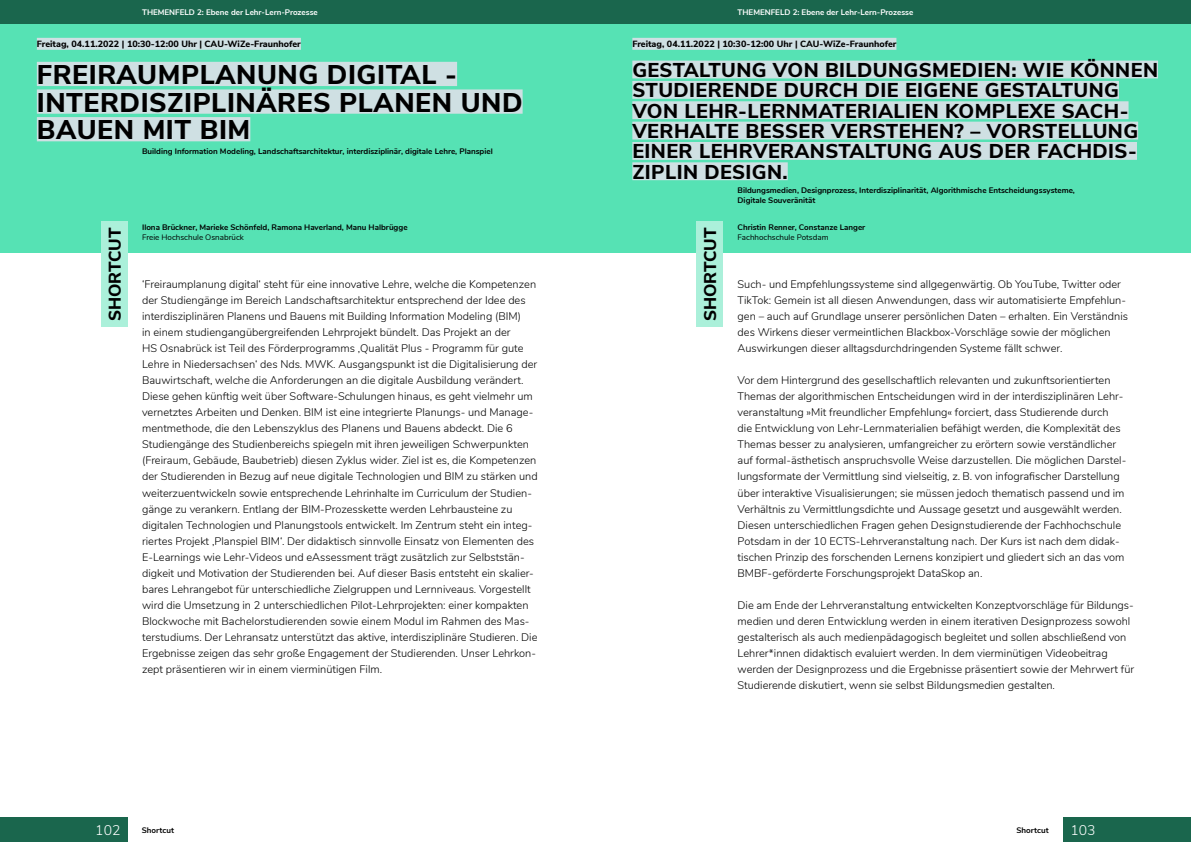
<style>
.page{position:relative;width:1191px;height:842px;background:#fff}
.page>*{position:absolute;margin:0;border:0;box-sizing:border-box;transform-origin:0 0}
.Inhaltsverzeichnis{font:800 27px/27.6px "Nunito Sans";letter-spacing:.02em;color:#000}
.Inhaltsverzeichnis-2{font:800 20px/20.3px "Nunito Sans";letter-spacing:.02em;color:#000}
.t1{font:800 17px "Nunito Sans";color:#000}
.t2{font:300 14px "Nunito Sans";color:#fff}
.t3{font:300 11px/16px "Nunito";color:#000}
.t4{font:800 9px "Nunito Sans";color:#000}
.t5{font:700 8px/9.6px "Nunito";color:#000}
.t6{font:700 8px "Nunito Sans";color:#fff}
.t7{font:8px "Nunito";color:#000}
.t8{font:700 8px "Nunito Sans";color:#000}
</style>
<div class="page">
<div style="left:1063px;top:818px;width:128px;height:24px;background:#1a664d"></div>
<div style="left:0;top:818px;width:128px;height:24px;background:#1a664d"></div>
<div style="left:0;top:24px;width:596px;height:229px;background:#56e2b4"></div>
<div style="left:0;top:0;width:596px;height:24px;background:#1a664d"></div>
<div style="left:37px;top:38px;width:264px;height:12px;background:#cfe0e3"></div>
<div style="left:37px;top:62px;width:420px;height:24px;background:#cfe0e3"></div>
<div style="left:37px;top:89px;width:485px;height:25px;background:#cfe0e3"></div>
<div style="left:37px;top:117px;width:213px;height:24px;background:#cfe0e3"></div>
<div style="left:101px;top:222px;width:27px;height:105px;background:#abf0da"></div>
<div style="left:595px;top:24px;width:596px;height:229px;background:#56e2b4"></div>
<div style="left:596px;top:0;width:595px;height:24px;background:#1a664d"></div>
<div style="left:632px;top:38px;width:264px;height:12px;background:#cfe0e3"></div>
<div style="left:632px;top:61px;width:526px;height:17px;background:#cfe0e3"></div>
<div style="left:632px;top:81px;width:487px;height:18px;background:#cfe0e3"></div>
<div style="left:632px;top:101px;width:496px;height:18px;background:#cfe0e3"></div>
<div style="left:632px;top:122px;width:506px;height:17px;background:#cfe0e3"></div>
<div style="left:632px;top:142px;width:505px;height:18px;background:#cfe0e3"></div>
<div style="left:632px;top:162px;width:155px;height:18px;background:#cfe0e3"></div>
<div style="left:696px;top:222px;width:27px;height:105px;background:#abf0da"></div>
<p class="t6" style="left:142px;top:6px;width:177px">THEMENFELD 2: Ebene der Lehr-Lern-Prozesse</p>
<p class="t6" style="left:737px;top:6px;width:177px">THEMENFELD 2: Ebene der Lehr-Lern-Prozesse</p>
<p class="t4" style="left:37px;top:37px;width:265px">Freitag, 04.11.2022 | 10:30-12:00 Uhr | CAU-WiZe-Fraunhofer</p>
<p class="t4" style="left:632px;top:37px;width:265px">Freitag, 04.11.2022 | 10:30-12:00 Uhr | CAU-WiZe-Fraunhofer</p>
<p class="Inhaltsverzeichnis" style="left:37px;top:59px;width:487px">FREIRAUMPLANUNG DIGITAL -<br>INTERDISZIPLINÄRES PLANEN UND<br>BAUEN MIT BIM</p>
<p class="t5" style="left:142px;top:146px;width:352px">Building Information Modeling, Landschaftsarchitektur, interdisziplinär, digitale Lehre, Planspiel</p>
<p class="Inhaltsverzeichnis-2" style="left:632px;top:59px;width:527px">GESTALTUNG VON BILDUNGSMEDIEN: WIE KÖNNEN STUDIERENDE DURCH DIE EIGENE GESTALTUNG VON LEHR-LERNMATERIALIEN KOMPLEXE SACH-VERHALTE BESSER VERSTEHEN? – VORSTELLUNG EINER LEHRVERANSTALTUNG AUS DER FACHDIS-ZIPLIN DESIGN.</p>
<p class="t1" style="left:102px;top:321px;width:95px;rotate:-90deg">SHORTCUT</p>
<p class="t5" style="left:142px;top:222px;width:267px">Ilona Brückner, Marieke Schönfeld, Ramona Haverland, Manu Halbrügge</p>
<p class="t7" style="left:142px;top:231px;width:103px">Freie Hochschule Osnabrück</p>
<p class="t3" style="left:142px;top:276px;width:397px">‘Freiraumplanung digital‘ steht für eine innovative Lehre, welche die Kompetenzen der Studiengänge im Bereich Landschaftsarchitektur entsprechend der Idee des interdisziplinären Planens und Bauens mit Building Information Modeling (BIM)<br>in einem studiengangübergreifenden Lehrprojekt bündelt. Das Projekt an der<br>HS Osnabrück ist Teil des Förderprogramms ‚Qualität Plus - Programm für gute Lehre in Niedersachsen‘ des Nds. MWK. Ausgangspunkt ist die Digitalisierung der Bauwirtschaft, welche die Anforderungen an die digitale Ausbildung verändert.<br>Diese gehen künftig weit über Software-Schulungen hinaus, es geht vielmehr um vernetztes Arbeiten und Denken. BIM ist eine integrierte Planungs- und Manage&shy;mentmethode, die den Lebenszyklus des Planens und Bauens abdeckt. Die 6<br>Studiengänge des Studienbereichs spiegeln mit ihren jeweiligen Schwerpunkten (Freiraum, Gebäude, Baubetrieb) diesen Zyklus wider. Ziel ist es, die Kompetenzen der Studierenden in Bezug auf neue digitale Technologien und BIM zu stärken und weiterzuentwickeln sowie entsprechende Lehrinhalte im Curriculum der Studien&shy;gänge zu verankern. Entlang der BIM-Prozesskette werden Lehrbausteine zu digitalen Technologien und Planungstools entwickelt. Im Zentrum steht ein integ&shy;riertes Projekt ‚Planspiel BIM‘. Der didaktisch sinnvolle Einsatz von Elementen des E-Learnings wie Lehr-Videos und eAssessment trägt zusätzlich zur Selbststän&shy;digkeit und Motivation der Studierenden bei. Auf dieser Basis entsteht ein skalier&shy;bares Lehrangebot für unterschiedliche Zielgruppen und Lernniveaus. Vorgestellt wird die Umsetzung in 2 unterschiedlichen Pilot-Lehrprojekten: einer kompakten Blockwoche mit Bachelorstudierenden sowie einem Modul im Rahmen des Mas&shy;terstudiums. Der Lehransatz unterstützt das aktive, interdisziplinäre Studieren. Die Ergebnisse zeigen das sehr große Engagement der Studierenden. Unser Lehrkon&shy;zept präsentieren wir in einem vierminütigen Film.</p>
<p class="t1" style="left:698px;top:321px;width:95px;rotate:-90deg">SHORTCUT</p>
<p class="t5" style="left:737px;top:185px;width:339px">Bildungsmedien, Designprozess, Interdisziplinarität, Algorithmische Entscheidungssysteme,<br>Digitale Souveränität</p>
<p class="t5" style="left:737px;top:222px;width:129px">Christin Renner, Constanze Langer</p>
<p class="t7" style="left:737px;top:231px;width:92px">Fachhochschule Potsdam</p>
<p class="t3" style="left:737px;top:276px;width:392px">Such- und Empfehlungssysteme sind allgegenwärtig. Ob YouTube, Twitter oder TikTok: Gemein ist all diesen Anwendungen, dass wir automatisierte Empfehlun&shy;gen – auch auf Grundlage unserer persönlichen Daten – erhalten. Ein Verständnis des Wirkens dieser vermeintlichen Blackbox-Vorschläge sowie der möglichen Auswirkungen dieser alltagsdurchdringenden Systeme fällt schwer.</p>
<p class="t3" style="left:737px;top:372px;width:390px">Vor dem Hintergrund des gesellschaftlich relevanten und zukunftsorientierten Themas der algorithmischen Entscheidungen wird in der interdisziplinären Lehr&shy;veranstaltung »Mit freundlicher Empfehlung« forciert, dass Studierende durch<br>die Entwicklung von Lehr-Lernmaterialien befähigt werden, die Komplexität des Themas besser zu analysieren, umfangreicher zu erörtern sowie verständlicher auf formal-ästhetisch anspruchsvolle Weise darzustellen. Die möglichen Darstel&shy;lungsformate der Vermittlung sind vielseitig, z. B. von infografischer Darstellung über interaktive Visualisierungen; sie müssen jedoch thematisch passend und im Verhältnis zu Vermittlungsdichte und Aussage gesetzt und ausgewählt werden.<br>Diesen unterschiedlichen Fragen gehen Designstudierende der Fachhochschule Potsdam in der 10 ECTS-Lehrveranstaltung nach. Der Kurs ist nach dem didak&shy;tischen Prinzip des forschenden Lernens konzipiert und gliedert sich an das vom BMBF-geförderte Forschungsprojekt DataSkop an.</p>
<p class="t3" style="left:737px;top:596px;width:398px">Die am Ende der Lehrveranstaltung entwickelten Konzeptvorschläge für Bildungs&shy;medien und deren Entwicklung werden in einem iterativen Designprozess sowohl gestalterisch als auch medienpädagogisch begleitet und sollen abschließend von Lehrer*innen didaktisch evaluiert werden. In dem vierminütigen Videobeitrag werden der Designprozess und die Ergebnisse präsentiert sowie der Mehrwert für Studierende diskutiert, wenn sie selbst Bildungsmedien gestalten.</p>
<p class="t2" style="left:95px;top:820px;width:27px">102</p>
<p class="t8" style="left:142px;top:824px;width:34px">Shortcut</p>
<p class="t8" style="left:1016px;top:824px;width:34px">Shortcut</p>
<p class="t2" style="left:1070px;top:820px;width:27px">103</p>
</div>
